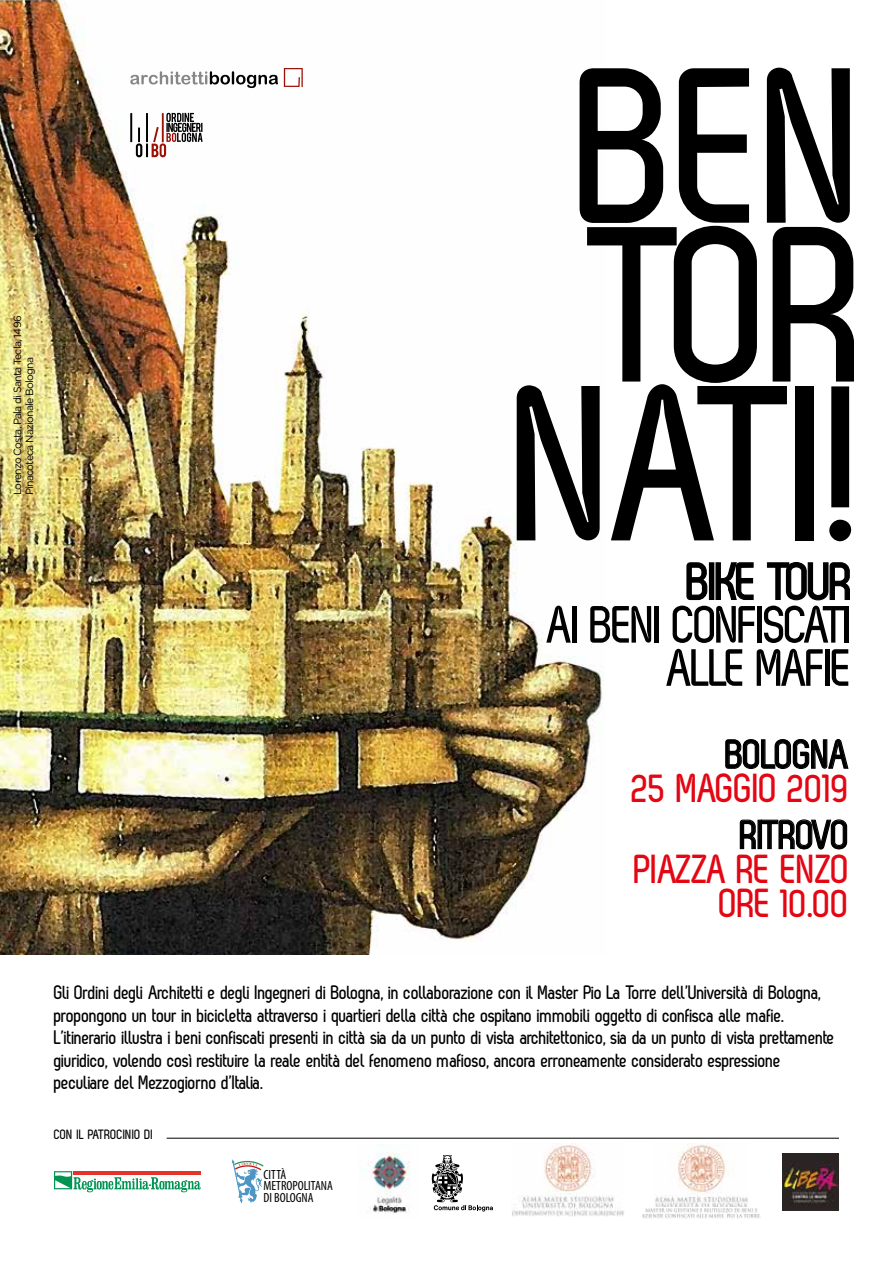
<style>
.page{position:relative;width:893px;height:1263px;background:#fff}
.page>*{position:absolute;margin:0;border:0;box-sizing:border-box;transform-origin:0 0}
.t1{font:700 220.65px/158.9px "Zag";letter-spacing:-.04em;color:#000;text-align:center}
.t2{font:700 52.2px/43.2px "Zag";letter-spacing:-.05em;color:#000;text-align:right}
.t3{font:700 40.5px/34.2px "Zag";letter-spacing:-.02em;color:#e30613;text-align:right}
.t4{font:700 40.5px "Zag";letter-spacing:-.04em;color:#000}
.t5{font:700 40.5px "Zag";letter-spacing:-.065em;color:#000}
.t6{font:700 19.5px/22.5px "Zag";letter-spacing:-.025em;color:#000}
.t7{font:700 13.5px "Zag";color:#000}
.t8{font:condensed 13.35px/11.4px "Myriad Pro";color:#000}
.t9{font:10.5px/12px "Gotham";letter-spacing:-.07em;color:#000}
</style>
<div class="page">
<img style="left:0;top:0;width:603px;height:954px">
<svg style="left:130px;top:71px;width:148px;height:17px"></svg>
<svg style="left:284px;top:68px;width:19px;height:19px"></svg>
<svg style="left:130px;top:112px;width:73px;height:46px"></svg>
<svg style="left:686px;top:562px;width:22px;height:39px"></svg>
<div style="left:709px;top:562px;width:5px;height:38px;border:1px solid #000"></div>
<svg style="left:715px;top:562px;width:39px;height:38px"></svg>
<svg style="left:766px;top:562px;width:84px;height:39px"></svg>
<svg style="left:725px;top:739px;width:124px;height:30px"></svg>
<svg style="left:739px;top:819px;width:109px;height:31px"></svg>
<svg style="left:54px;top:1171px;width:147px;height:21px"></svg>
<img style="left:512px;top:1143px;width:112px;height:73px">
<img style="left:655px;top:1143px;width:93px;height:64px">
<img style="left:642px;top:1208px;width:119px;height:11px">
<svg style="left:232px;top:1159px;width:32px;height:44px"></svg>
<svg style="left:431px;top:1155px;width:62px;height:56px"></svg>
<img style="left:358px;top:1144px;width:52px;height:69px">
<img style="left:782px;top:1153px;width:57px;height:57px">
<hr style="left:167px;top:1138px;width:672px;height:1px;background:#000">
<p class="t9" style="left:11px;top:495px;width:181px;rotate:-90deg">Lorenzo Costa, Pala di Santa Tecla, 1496<br>Pinacoteca Nazionale Bologna</p>
<h1 class="t1" style="left:517px;top:66px;width:356px">BEN<br>TOR<br>NATI!</h1>
<h2 class="t2" style="left:547px;top:560px;width:308px">BIKE TOUR<br>AI BENI CONFISCATI<br>ALLE MAFIE</h2>
<h3 class="t4" style="left:726px;top:732px;width:126px">BOLOGNA</h3>
<h3 class="t3" style="left:632px;top:771px;width:220px">25 MAGGIO 2019</h3>
<h3 class="t5" style="left:740px;top:812px;width:111px">RITROVO</h3>
<h3 class="t3" style="left:634px;top:851px;width:217px">PIAZZA RE ENZO<br>ORE 10.00</h3>
<p class="t6" style="left:54px;top:981px;width:783px">Gli Ordini degli Architetti e degli Ingegneri di Bologna, in collaborazione con il Master Pio La Torre dell’Università di Bologna, propongono un tour in bicicletta attraverso i quartieri della città che ospitano immobili oggetto di confisca alle mafie.<br>L’itinerario illustra i beni confiscati presenti in città sia da un punto di vista architettonico, sia da un punto di vista prettamente giuridico, volendo così restituire la reale entità del fenomeno mafioso, ancora erroneamente considerato espressione peculiare del Mezzogiorno d’Italia.</p>
<p class="t7" style="left:54px;top:1127px;width:101px">CON IL PATROCINIO DI</p>
<p class="t8" style="left:264px;top:1169px;width:71px">CITTÀ<br>METROPOLITANA<br>DI BOLOGNA</p>
</div>
